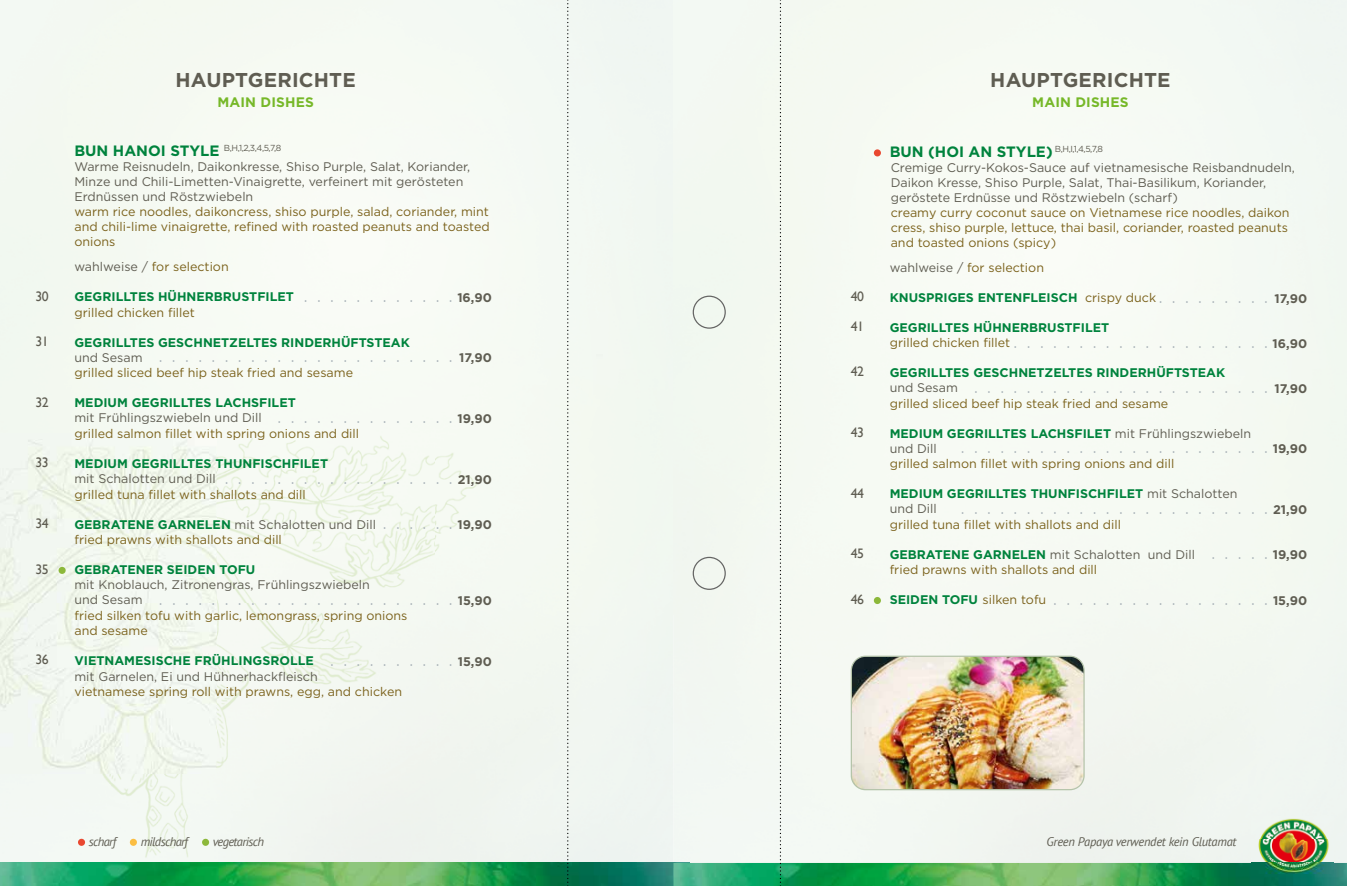
<style>
.page{position:relative;width:1347px;height:886px;background:#fff}
.page>*{position:absolute;margin:0;border:0;box-sizing:border-box;transform-origin:0 0}
.t1{font:700 20px "Gotham";letter-spacing:.01em;color:#5f5d52}
.t2{font:300 18.75px "Chantilly";color:#aeb7bc}
.t3{font:700 15px "Gotham";color:#00833d}
.t4{font:13.75px "Gill Sans";letter-spacing:-.04em;color:#5f5d52}
.t5{font:700 13.75px "Gotham";letter-spacing:.01em;color:#76b828}
.t6{font:12.5px/15px "Gotham";color:#7b621c}
.t7{font:12.5px/15px "Gotham";color:#5f5d52}
.t8{font:700 12.5px/15px "Gotham";color:#00833d}
.t9{font:italic 12.5px "PT Sans";letter-spacing:-.02em;color:#5f5d52}
.t10{font:italic 12.5px "PT Sans";letter-spacing:-.04em;color:#5f5d52}
.t11{font:8.75px "Gotham";color:#5f5d52}
.s1{font-weight:700;font-size:15px;color:#00833d}
.s2{color:#5f5d52}
.s3{font-family:"Chantilly";font-weight:300;font-size:18.75px;color:#aeb7bc}
.s4{font-weight:400;color:#7b621c}
.s5{font-family:"Gotham";font-weight:400;font-size:12.5px;color:#5f5d52}
.s6{font-family:"Gotham";font-weight:700;font-size:12.5px;color:#5f5d52}
.s7{font-weight:700;color:#00833d}
.s8{font-weight:700;color:#5f5d52}
.s9{font-weight:700}
.s10{font-weight:400;color:#5f5d52}
.s11{font-family:"Gotham";font-weight:700;font-size:12.5px;color:#00833d}
.s12{font-family:"Gotham";font-weight:400;font-size:12.5px;color:#7b621c}
</style>
<div class="page">
<div style="left:449px;top:438px;width:224px;height:425px;background:#f1f7f0"></div>
<img style="left:0;top:860px;width:449px;height:3px">
<div style="left:673px;top:0;width:359px;height:863px;background:#f4f9f3"></div>
<img style="left:1333px;top:833px;width:13px;height:30px">
<svg style="left:596px;top:354px;width:6px;height:5px"></svg>
<img style="left:0;top:433px;width:479px;height:427px">
<img style="left:0;top:863px;width:673px;height:23px">
<img style="left:673px;top:863px;width:673px;height:23px">
<img style="left:1251px;top:817px;width:82px;height:56px">
<div style="left:59px;top:567px;width:7px;height:7px;background:#8cb83a;border-radius:50%"></div>
<div style="left:130px;top:839px;width:7px;height:7px;background:#fbbe42;border-radius:50%"></div>
<div style="left:78px;top:839px;width:7px;height:7px;background:#e94830;border-radius:50%"></div>
<div style="left:202px;top:839px;width:7px;height:7px;background:#8cb83a;border-radius:50%"></div>
<div style="left:874px;top:149px;width:7px;height:7px;background:#e94830;border-radius:50%"></div>
<div style="left:874px;top:597px;width:7px;height:7px;background:#8cb83a;border-radius:50%"></div>
<img style="left:850px;top:656px;width:234px;height:134px">
<svg style="left:780px;top:0;width:1px;height:886px"></svg>
<svg style="left:692px;top:296px;width:34px;height:33px"></svg>
<svg style="left:692px;top:557px;width:34px;height:33px"></svg>
<svg style="left:567px;top:0;width:1px;height:886px"></svg>
<h1 class="t1" style="left:175px;top:67px;width:182px">HAUPTGERICHTE</h1>
<p class="t5" style="left:217px;top:93px;width:98px">MAIN DISHES</p>
<p class="t11" style="left:74px;top:143px;width:208px"><span class="s1">BUN HANOI STYLE</span> B,H,1,2,3,4,5,7,8</p>
<p class="t7" style="left:74px;top:158px;width:397px">Warme Reisnudeln, Daikonkresse, Shiso Purple, Salat, Koriander,<br>Minze und Chili-Limetten-Vinaigrette, verfeinert mit gerösteten<br>Erdnüssen und Röstzwiebeln</p>
<p class="t6" style="left:74px;top:204px;width:417px;text-align:justify">warm rice noodles, daikoncress, shiso purple, salad, coriander, mint and chili-lime vinaigrette, refined with roasted peanuts and toasted onions</p>
<p class="t6" style="left:74px;top:259px;width:156px"><span class="s2">wahlweise /</span> for selection</p>
<p class="t4" style="left:35px;top:288px;width:15px">30</p>
<p class="t8" style="left:74px;top:289px;width:419px;line-height:15.6px">GEGRILLTES HÜHNERBRUSTFILET <span class="s3">. . . . . . . . . . . .</span> <span class="s2">16,90 </span><span class="s4">grilled chicken fillet</span></p>
<p class="t4" style="left:35px;top:333px;width:15px">31</p>
<p class="t8" style="left:74px;top:335px;width:337px">GEGRILLTES GESCHNETZELTES RINDERHÜFTSTEAK</p>
<h2 class="t2" style="left:74px;top:346px;width:419px"><span class="s5">und Sesam</span> . . . . . . . . . . . . . . . . . . . . . . . <span class="s6">17,90</span></h2>
<p class="t6" style="left:74px;top:365px;width:280px">grilled sliced beef hip steak fried and sesame</p>
<p class="t4" style="left:35px;top:394px;width:15px">32</p>
<p class="t6" style="left:74px;top:395px;width:419px"><span class="s7">MEDIUM GEGRILLTES LACHSFILET<br></span><span class="s2">mit Frühlingszwiebeln und Dill</span> <span class="s3">. . . . . . . . . . . . . .</span> <span class="s8">19,90 </span>grilled salmon fillet with spring onions and dill</p>
<p class="t4" style="left:35px;top:455px;width:15px">33</p>
<p class="t6" style="left:74px;top:456px;width:419px"><span class="s7">MEDIUM GEGRILLTES THUNFISCHFILET<br></span><span class="s2">mit Schalotten und Dill</span> <span class="s3">. . . . . . . . . . . . . . . . . .</span> <span class="s8">21,90 </span>grilled tuna fillet with shallots and dill</p>
<p class="t4" style="left:35px;top:515px;width:15px">34</p>
<p class="t6" style="left:74px;top:516px;width:419px;line-height:15.6px"><span class="s7">GEBRATENE GARNELEN</span> <span class="s2">mit Schalotten und Dill</span> <span class="s3">. . . . . .</span> <span class="s8">19,90 </span>fried prawns with shallots and dill</p>
<p class="t4" style="left:35px;top:561px;width:15px">35</p>
<p class="t8" style="left:74px;top:562px;width:182px">GEBRATENER SEIDEN TOFU</p>
<p class="t7" style="left:74px;top:577px;width:297px">mit Knoblauch, Zitronengras, Frühlingszwiebeln</p>
<h2 class="t2" style="left:74px;top:589px;width:419px"><span class="s5">und Sesam</span> . . . . . . . . . . . . . . . . . . . . . . . <span class="s6">15,90</span></h2>
<p class="t6" style="left:74px;top:608px;width:334px">fried silken tofu with garlic, lemongrass, spring onions and sesame</p>
<p class="t4" style="left:35px;top:651px;width:15px">36</p>
<p class="t7" style="left:74px;top:652px;width:419px;line-height:15.6px"><span class="s7">VIETNAMESISCHE FRÜHLINGSROLLE</span> <span class="s3">. . . . . . . . . .</span> <span class="s9">15,90 </span>mit Garnelen, Ei und Hühnerhackfleisch</p>
<p class="t6" style="left:74px;top:684px;width:329px">vietnamese spring roll with prawns, egg, and chicken</p>
<p class="t10" style="left:89px;top:833px;width:29px">scharf</p>
<p class="t10" style="left:141px;top:833px;width:49px">mildscharf</p>
<p class="t10" style="left:213px;top:833px;width:53px">vegetarisch</p>
<h1 class="t1" style="left:990px;top:67px;width:182px">HAUPTGERICHTE</h1>
<p class="t5" style="left:1032px;top:93px;width:98px">MAIN DISHES</p>
<p class="t3" style="left:889px;top:142px;width:215px">BUN (HOI AN STYLE) <sup>B,H,I,1,4,5,7,8</sup></p>
<p class="t7" style="left:890px;top:160px;width:406px">Cremige Curry-Kokos-Sauce auf vietnamesische Reisbandnudeln,<br>Daikon Kresse, Shiso Purple, Salat, Thai-Basilikum, Koriander, geröstete Erdnüsse und Röstzwiebeln (scharf)</p>
<p class="t6" style="left:890px;top:205px;width:400px">creamy curry coconut sauce on Vietnamese rice noodles, daikon cress, shiso purple, lettuce, thai basil, coriander, roasted peanuts and toasted onions (spicy)</p>
<p class="t6" style="left:889px;top:260px;width:156px"><span class="s2">wahlweise /</span> for selection</p>
<p class="t4" style="left:850px;top:288px;width:15px">40</p>
<p class="t8" style="left:889px;top:290px;width:419px">KNUSPRIGES ENTENFLEISCH <span class="s4">crispy duck</span> <span class="s3">. . . . . . . . .</span> <span class="s2">17,90</span></p>
<p class="t4" style="left:850px;top:318px;width:15px">41</p>
<p class="t8" style="left:889px;top:320px;width:419px">GEGRILLTES HÜHNERBRUSTFILET<br><span class="s4">grilled chicken fillet</span> <span class="s3">. . . . . . . . . . . . . . . . . . . .</span> <span class="s2">16,90</span></p>
<p class="t4" style="left:850px;top:363px;width:15px">42</p>
<p class="t8" style="left:889px;top:365px;width:337px">GEGRILLTES GESCHNETZELTES RINDERHÜFTSTEAK</p>
<h2 class="t2" style="left:889px;top:376px;width:419px"><span class="s5">und Sesam</span> . . . . . . . . . . . . . . . . . . . . . . . <span class="s6">17,90</span></h2>
<p class="t6" style="left:889px;top:395px;width:280px">grilled sliced beef hip steak fried and sesame</p>
<p class="t4" style="left:850px;top:424px;width:15px">43</p>
<p class="t7" style="left:889px;top:425px;width:363px"><span class="s7">MEDIUM GEGRILLTES LACHSFILET</span> mit Frühlingszwiebeln und Dill</p>
<h2 class="t2" style="left:961px;top:437px;width:348px">. . . . . . . . . . . . . . . . . . . . . . . . <span class="s6">19,90</span></h2>
<p class="t6" style="left:889px;top:456px;width:286px">grilled salmon fillet with spring onions and dill</p>
<p class="t4" style="left:850px;top:485px;width:15px">44</p>
<p class="t8" style="left:889px;top:486px;width:349px">MEDIUM GEGRILLTES THUNFISCHFILET <span class="s10">mit Schalotten und Dill</span></p>
<h2 class="t2" style="left:961px;top:498px;width:348px">. . . . . . . . . . . . . . . . . . . . . . . . <span class="s6">21,90</span></h2>
<p class="t6" style="left:889px;top:517px;width:233px">grilled tuna fillet with shallots and dill</p>
<p class="t4" style="left:850px;top:545px;width:15px">45</p>
<p class="t6" style="left:889px;top:546px;width:419px;line-height:15.6px"><span class="s7">GEBRATENE GARNELEN</span> <span class="s2">mit Schalotten und Dill</span> <span class="s3">. . . . .</span> <span class="s8">19,90 </span>fried prawns with shallots and dill</p>
<p class="t4" style="left:850px;top:591px;width:15px">46</p>
<h2 class="t2" style="left:889px;top:589px;width:419px"><span class="s11">SEIDEN TOFU</span> <span class="s12">silken tofu</span> . . . . . . . . . . . . . . . . . <span class="s6">15,90</span></h2>
<p class="t9" style="left:1046px;top:833px;width:191px">Green Papaya verwendet kein Glutamat</p>
</div>
